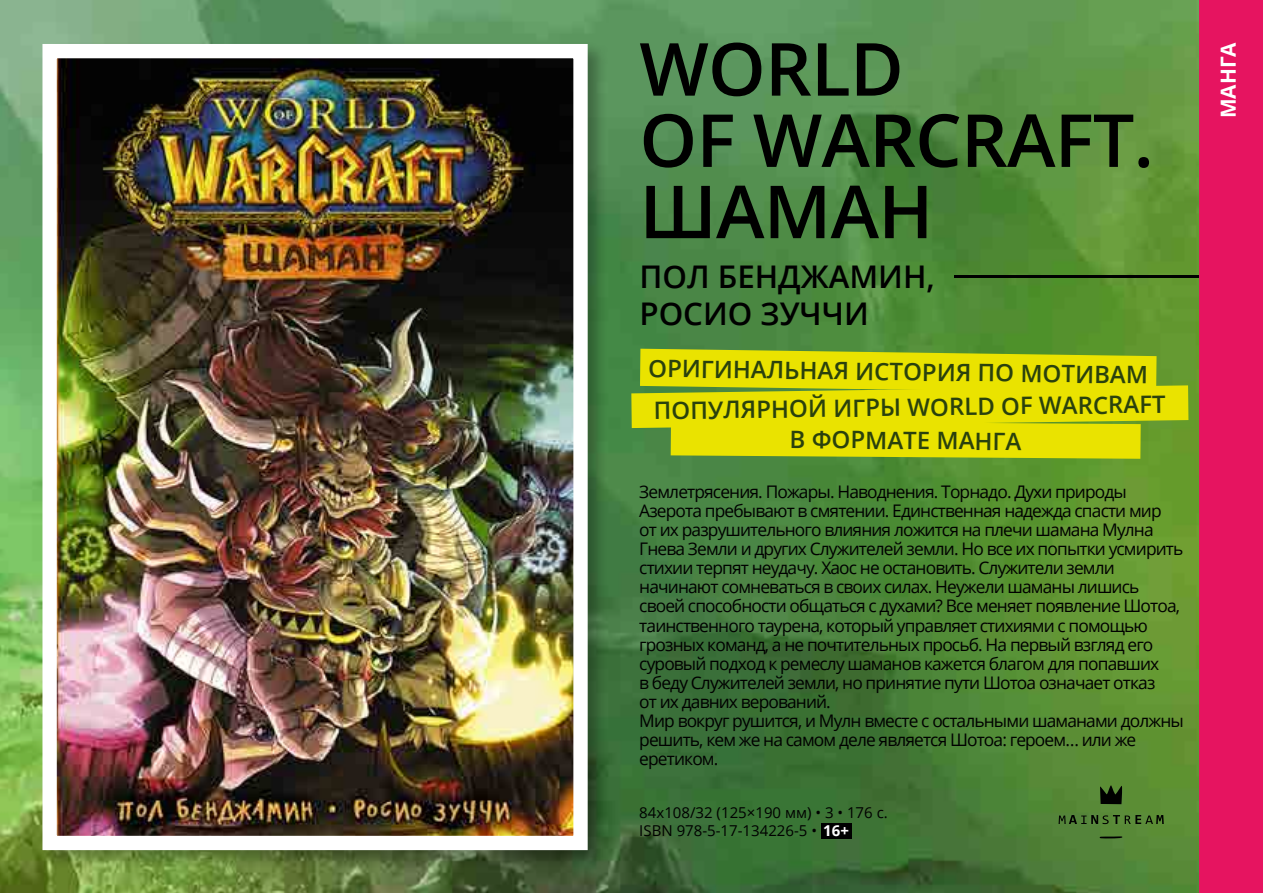
<style>
.page{position:relative;width:1263px;height:893px;background:#fff}
.page>*{position:absolute;margin:0;border:0;box-sizing:border-box;transform-origin:0 0}
.t1{font:600 73.2px/71.2px "Open Sans";letter-spacing:-.01em;color:#000}
.t2{font:600 31.2px/37.5px "Open Sans";color:#000}
.t3{font:600 24px "Open Sans";letter-spacing:-.01em;color:#2a410d}
.t4{font:700 20.85px "Open Sans";color:#fff}
.t5{font:17.4px/19px "Open Sans";letter-spacing:-.05em;color:#000}
.t6{font:15px/18px "Open Sans";color:#000}
.s1{font-weight:700;color:#fff}
</style>
<div class="page">
<img style="left:0;top:0;width:1199px;height:893px">
<div style="left:821px;top:823px;width:31px;height:16px;background:#000"></div>
<svg style="left:631px;top:349px;width:557px;height:110px;background:#d5d707"></svg>
<svg style="left:1100px;top:785px;width:22px;height:19px"></svg>
<svg style="left:1099px;top:836px;width:24px;height:3px"></svg>
<svg style="left:1058px;top:815px;width:106px;height:9px"></svg>
<hr style="left:954px;top:276px;width:309px;height:2px;background:#000">
<div style="left:1199px;top:0;width:64px;height:893px;background:#e61460"></div>
<div style="left:41px;top:42px;width:567px;height:828px;background:#000;opacity:.3"></div>
<img style="left:35px;top:37px;width:560px;height:820px">
<h1 class="t1" style="left:639px;top:32px;width:266px">WORLD</h1>
<p class="t4" style="left:1213px;top:118px;width:77px;rotate:-90deg">МАНГА</p>
<h1 class="t1" style="left:639px;top:103px;width:516px">OF WARCRAFT.<br>ШАМАН</h1>
<h2 class="t2" style="left:639px;top:257px;width:297px">ПОЛ БЕНДЖАМИН,<br>РОСИО ЗУЧЧИ</h2>
<h3 class="t3" style="left:649px;top:351px;width:501px;rotate:1deg">ОРИГИНАЛЬНАЯ ИСТОРИЯ ПО МОТИВАМ</h3>
<h3 class="t3" style="left:653px;top:395px;width:513px;rotate:-1deg">ПОПУЛЯРНОЙ ИГРЫ WORLD OF WARCRAFT</h3>
<h3 class="t3" style="left:790px;top:424px;width:233px">В ФОРМАТЕ МАНГА</h3>
<p class="t5" style="left:639px;top:482px;width:546px">Землетрясения. Пожары. Наводнения. Торнадо. Духи природы Азерота пребывают в смятении. Единственная надежда спасти мир<br>от их разрушительного влияния ложится на плечи шамана Мулна Гнева Земли и других Служителей земли. Но все их попытки усмирить стихии терпят неудачу. Хаос не остановить. Служители земли начинают сомневаться в своих силах. Неужели шаманы лишись своей способности общаться с духами? Все меняет появление Шотоа, таинственного таурена, который управляет стихиями с помощью грозных команд, а не почтительных просьб. На первый взгляд его суровый подход к ремеслу шаманов кажется благом для попавших<br>в беду Служителей земли, но принятие пути Шотоа означает отказ<br>от их давних верований.<br>Мир вокруг рушится, и Мулн вместе с остальными шаманами должны решить, кем же на самом деле является Шотоа: героем… или же еретиком.</p>
<p class="t6" style="left:639px;top:804px;width:250px">84x108/32 (125×190 мм) • 3 • 176 с.<br>ISBN 978-5-17-134226-5 • <span class="s1">16+</span></p>
</div>
